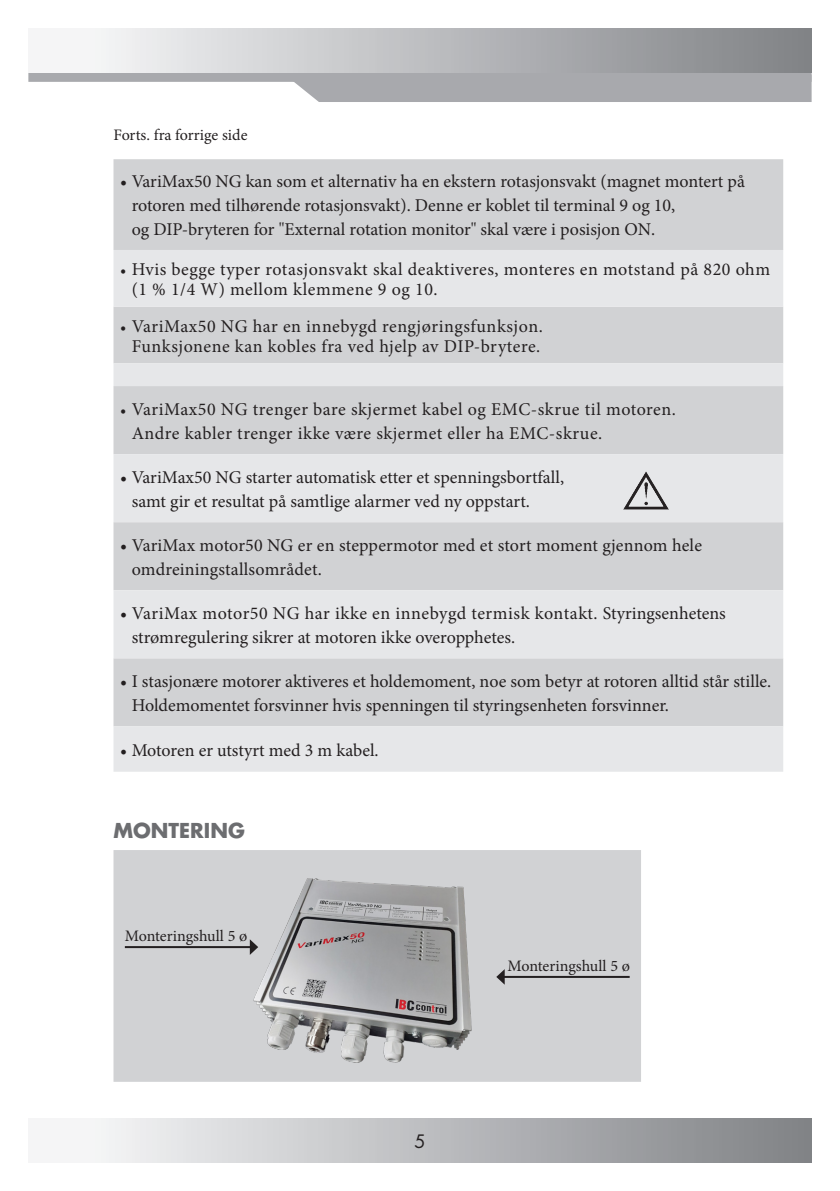
<style>
.page{position:relative;width:840px;height:1191px;background:#fff}
.page>*{position:absolute;margin:0;border:0;box-sizing:border-box;transform-origin:0 0}
.Rubrik_luft_1mm{font:700 20px "Futura";color:#6c6d70}
.t1{font:18px/24px "Minion Pro";letter-spacing:.005em;color:#231f20}
.t2{font:18px/20px "Minion Pro";letter-spacing:.03em;color:#231f20}
.t3{font:18px "Futura";color:#231f20}
.Rubrik_luft_1mm-2{font:16px "Minion Pro";color:#231f20}
.s1{font-size:16px}
</style>
<div class="page">
<div style="left:28px;top:63px;width:783px;height:19px;background:linear-gradient(to right,#a8a9ad,#a8a9ad)"></div>
<div style="left:28px;top:28px;width:783px;height:44px;background:linear-gradient(to right,#fcfdfe,#808286)"></div>
<div style="left:284px;top:75px;width:527px;height:27px;background:#a8a9ad"></div>
<div style="left:28px;top:1118px;width:783px;height:44px;background:linear-gradient(to right,#fcfdfe,#808286)"></div>
<div style="left:113px;top:159px;width:669px;height:91px;background:#d1d2d4"></div>
<svg style="left:113px;top:250px;width:669px;height:521px;background:#dbdcde"></svg>
<img style="left:618px;top:467px;width:55px;height:45px">
<div style="left:113px;top:850px;width:527px;height:231px;background:#d1d2d4"></div>
<hr style="left:125px;top:946px;width:125px;height:2px;background:#231f20">
<hr style="left:503px;top:976px;width:126px;height:2px;background:#231f20">
<svg style="left:496px;top:970px;width:8px;height:14px"></svg>
<img style="left:246px;top:878px;width:226px;height:185px">
<p class="Rubrik_luft_1mm-2" style="left:113px;top:125px;width:135px">Forts. fra forrige side</p>
<p class="t1" style="left:132px;top:169px;width:614px;text-indent:-11px">• VariMax50 NG kan som et alternativ ha en ekstern rotasjonsvakt (magnet montert på rotoren med tilhørende rotasjonsvakt). Denne er koblet til terminal 9 og 10,<br>og DIP-bryteren for "External rotation monitor" skal være i posisjon ON.</p>
<p class="t2" style="left:132px;top:259px;width:639px;text-indent:-11px"><span class="s1">•</span> Hvis begge typer rotasjonsvakt skal deaktiveres, monteres en motstand på 820 ohm (1 % 1/4 W) mellom klemmene 9 og 10.</p>
<p class="t2" style="left:120px;top:316px;width:424px;text-align:center"><span class="s1">•</span> VariMax50 NG har en innebygd rengjøringsfunksjon.<br>Funksjonene kan kobles fra ved hjelp av DIP-brytere.</p>
<p class="t2" style="left:132px;top:397px;width:545px;line-height:24px;text-indent:-11px"><span class="s1">•</span> VariMax50 NG trenger bare skjermet kabel og EMC-skrue til motoren.<br>Andre kabler trenger ikke være skjermet eller ha EMC-skrue.</p>
<p class="t1" style="left:132px;top:465px;width:434px;text-indent:-11px">• VariMax50 NG starter automatisk etter et spenningsbortfall, samt gir et resultat på samtlige alarmer ved ny oppstart.</p>
<p class="t1" style="left:132px;top:533px;width:571px;text-indent:-11px">• VariMax motor50 NG er en steppermotor med et stort moment gjennom hele omdreiningstallsområdet.</p>
<p class="t1" style="left:132px;top:601px;width:595px;text-indent:-11px">• VariMax motor50 NG har ikke en innebygd termisk kontakt. Styringsenhetens strømregulering sikrer at motoren ikke overopphetes.</p>
<p class="t1" style="left:132px;top:669px;width:640px;text-indent:-11px">• I stasjonære motorer aktiveres et holdemoment, noe som betyr at rotoren alltid står stille.<br>Holdemomentet forsvinner hvis spenningen til styringsenheten forsvinner.</p>
<p class="t1" style="left:120px;top:738px;width:259px">• Motoren er utstyrt med 3 m kabel.</p>
<p class="Rubrik_luft_1mm" style="left:113px;top:816px;width:133px">MONTERING</p>
<p class="Rubrik_luft_1mm-2" style="left:125px;top:925px;width:124px">Monteringshull 5 ø</p>
<p class="t3" style="left:414px;top:1129px;width:13px">5</p>
<p class="Rubrik_luft_1mm-2" style="left:507px;top:955px;width:124px">Monteringshull 5 ø</p>
</div>
